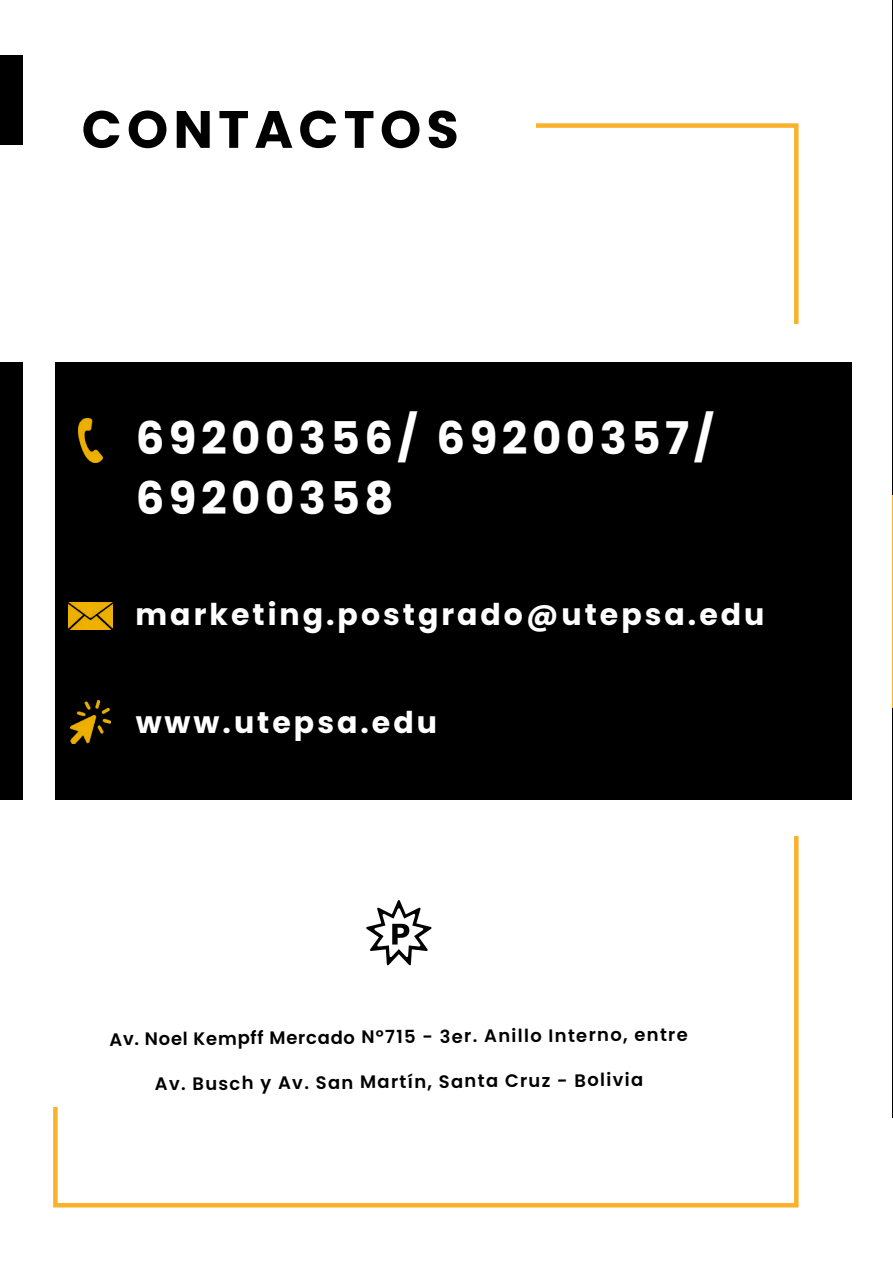
<style>
.page{position:relative;width:893px;height:1263px;background:#fff}
.page>*{position:absolute;margin:0;border:0;box-sizing:border-box;transform-origin:0 0}
.t1{font:700 52.5px "Poppins";letter-spacing:.1em;color:#000}
.t2{font:700 45px/60px "Poppins";letter-spacing:.1em;color:#fff}
.t3{font:700 30px "Poppins";letter-spacing:.1em;color:#fff}
.t4{font:600 18px "Poppins";color:#000}
</style>
<div class="page">
<div style="left:0;top:56px;width:22px;height:89px;background:#000"></div>
<div style="left:55px;top:362px;width:796px;height:437px;background:#000"></div>
<div style="left:0;top:362px;width:22px;height:437px;background:#000"></div>
<img style="left:78px;top:419px;width:25px;height:44px">
<img style="left:68px;top:602px;width:45px;height:28px">
<img style="left:70px;top:700px;width:41px;height:43px">
<svg style="left:366px;top:900px;width:66px;height:65px"></svg>
<hr style="left:892px;top:0;width:1px;height:219px;background:#000">
<hr style="left:892px;top:185px;width:1px;height:952px;background:#000">
<hr style="left:892px;top:1118px;width:1px;height:145px;background:#fff">
<hr style="left:892px;top:495px;width:1px;height:213px;background:#fcb12b">
<h1 class="t1" style="left:82px;top:99px;width:379px">CONTACTOS</h1>
<h2 class="t2" style="left:136px;top:408px;width:580px">69200356/ 69200357/<br>69200358</h2>
<h3 class="t3" style="left:136px;top:597px;width:630px">marketing.postgrado@utepsa.edu</h3>
<h3 class="t3" style="left:136px;top:705px;width:303px">www.utepsa.edu</h3>
<p class="t4" style="left:109px;top:1026px;width:580px">Av. Noel Kempff Mercado Nº715 - 3er. Anillo Interno, entre</p>
<p class="t4" style="left:155px;top:1071px;width:490px">Av. Busch y Av. San Martín, Santa Cruz - Bolivia</p>
</div>
